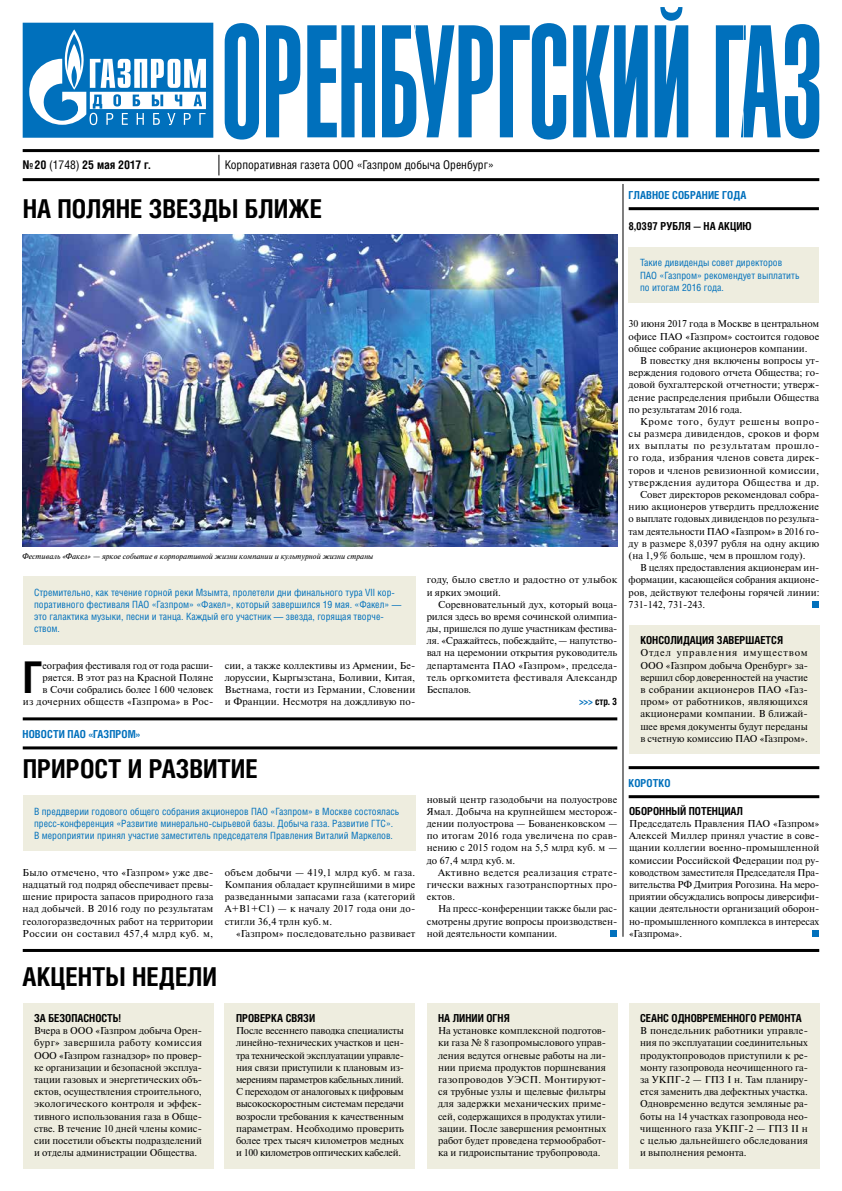
<style>
.page{position:relative;width:842px;height:1191px;background:#fff}
.page>*{position:absolute;margin:0;border:0;box-sizing:border-box;transform-origin:0 0}
.t1{font:700 43.7px "Helios Cond C";color:#000}
.t2{font:700 26px "Helios Cond C";color:#000}
.t3{font:12px "Helios Cond C";color:#000}
.t4{font:700 12px "Helios Cond C";letter-spacing:-.005em;color:#000}
.t5{font:700 11px "Helios Cond C";color:#000}
.t6{font:700 11px "Helios Cond C";letter-spacing:.005em;color:#0070bc}
.t7{font:10px/12.2px "Newton C";color:#000;text-align:justify}
.t8{font:10px/12.2px "Helios Cond C";color:#0070bc}
.t9{font:10px/12.2px "Newton C";letter-spacing:.02em;color:#000}
.t10{font:10px "Newton C";letter-spacing:.025em;color:#000}
.t11{font:10px "Newton C";letter-spacing:.06em;color:#000}
.t12{font:10px "Newton C";letter-spacing:.04em;color:#000}
.t13{font:700 10px "Helios Cond C";color:#000}
.t14{font:italic 8px "Newton C";color:#000}
.s1{font-weight:400}
.s2{color:#0070bc}
</style>
<div class="page">
<svg style="left:23px;top:23px;width:190px;height:115px"></svg>
<div style="left:23px;top:795px;width:392px;height:56px;background:#eeeddf"></div>
<div style="left:23px;top:576px;width:392px;height:68px;background:#eeeddf"></div>
<svg style="left:219px;top:155px;width:1px;height:20px"></svg>
<hr style="left:23px;top:149px;width:796px;height:3px;background:#000">
<hr style="left:23px;top:178px;width:796px;height:3px;background:#000">
<hr style="left:629px;top:795px;width:190px;height:3px;background:#000">
<hr style="left:23px;top:746px;width:594px;height:3px;background:#000">
<hr style="left:629px;top:766px;width:190px;height:3px;background:#000">
<hr style="left:23px;top:717px;width:594px;height:3px;background:#000">
<div style="left:812px;top:930px;width:7px;height:6px;background:#0070bc"></div>
<hr style="left:623px;top:184px;width:1px;height:752px;background:#000">
<svg style="left:225px;top:7px;width:594px;height:133px"></svg>
<hr style="left:629px;top:207px;width:190px;height:3px;background:#000">
<div style="left:225px;top:1003px;width:190px;height:165px;background:#eeeddf"></div>
<div style="left:23px;top:1003px;width:190px;height:165px;background:#eeeddf"></div>
<div style="left:427px;top:1003px;width:190px;height:165px;background:#eeeddf"></div>
<div style="left:629px;top:1003px;width:190px;height:165px;background:#eeeddf"></div>
<div style="left:629px;top:625px;width:190px;height:129px;background:#eeeddf"></div>
<div style="left:629px;top:247px;width:190px;height:56px;background:#eeeddf"></div>
<hr style="left:23px;top:949px;width:796px;height:3px;background:#000">
<img style="left:23px;top:235px;width:594px;height:312px">
<div style="left:610px;top:930px;width:7px;height:6px;background:#0070bc"></div>
<div style="left:812px;top:601px;width:7px;height:6px;background:#0070bc"></div>
<p class="t4" style="left:23px;top:157px;width:129px">№ 20 <span class="s1">(1748)</span> 25 мая 2017 г.</p>
<p class="t3" style="left:225px;top:157px;width:271px">Корпоративная газета ООО «Газпром добыча Оренбург»</p>
<h2 class="t2" style="left:23px;top:193px;width:301px">НА ПОЛЯНЕ ЗВЕЗДЫ БЛИЖЕ</h2>
<p class="t14" style="left:23px;top:552px;width:352px">Фестиваль «Факел» — яркое событие в корпоративной жизни компании и культурной жизни страны</p>
<p class="t8" style="left:34px;top:585px;width:369px">Стремительно, как течение горной реки Мзымта, пролетели дни финального тура VII кор&shy;поративного фестиваля ПАО «Газпром» «Факел», который завершился 19 мая. «Факел» — это галактика музыки, песни и танца. Каждый его участник — звезда, горящая творче&shy;ством.</p>
<h1 class="t1" style="left:23px;top:651px;width:21px">Г</h1>
<p class="t7" style="left:23px;top:659px;width:192px;text-align:right">еография фестиваля год от года расши&shy;ряется. В этот раз на Красной Поляне<br>в Сочи собрались более 1 600 человек<br>из дочерних обществ «Газпрома» в Рос-</p>
<p class="t6" style="left:23px;top:727px;width:119px">НОВОСТИ ПАО «ГАЗПРОМ»</p>
<p class="t7" style="left:225px;top:659px;width:192px">сии, а также коллективы из Армении, Бе&shy;лоруссии, Кыргызстана, Боливии, Китая, Вьетнама, гости из Германии, Словении и Франции. Несмотря на дождливую по-</p>
<h2 class="t2" style="left:23px;top:753px;width:237px">ПРИРОСТ И РАЗВИТИЕ</h2>
<p class="t8" style="left:34px;top:805px;width:367px">В преддверии годового общего собрания акционеров ПАО «Газпром» в Москве состоялась пресс-конференция «Развитие минерально-сырьевой базы. Добыча газа. Развитие ГТС».<br>В мероприятии принял участие заместитель председателя Правления Виталий Маркелов.</p>
<p class="t7" style="left:23px;top:866px;width:192px">Было отмечено, что «Газпром» уже две&shy;надцатый год подряд обеспечивает превы&shy;шение прироста запасов природного газа над добычей. В 2016 году по результатам геологоразведочных работ на территории России он составил 457,4 млрд куб. м,</p>
<p class="t7" style="left:225px;top:866px;width:192px">объем добычи — 419,1 млрд куб. м газа.<br>Компания обладает крупнейшими в мире разведанными запасами газа (категорий А+В1+С1) — к началу 2017 года они до&shy;стигли 36,4 трлн куб.м.</p>
<p class="t9" style="left:236px;top:927px;width:181px">«Газпром» последовательно развивает</p>
<p class="t9" style="left:427px;top:574px;width:192px">году, было светло и радостно от улыбок и ярких эмоций.</p>
<p class="t7" style="left:427px;top:598px;width:192px;text-indent:11px">Соревновательный дух, который воца&shy;рился здесь во время сочинской олимпиа&shy;ды, пришелся по душе участникам фестива&shy;ля. «Сражайтесь, побеждайте,— напутство&shy;вал на церемонии открытия руководитель департамента ПАО «Газпром», председа&shy;тель оргкомитета фестиваля Александр Беспалов.</p>
<p class="t13" style="left:579px;top:695px;width:40px"><span class="s2">&gt;&gt;&gt;</span> стр. 3</p>
<p class="t7" style="left:427px;top:793px;width:192px">новый центр газодобычи на полуострове Ямал. Добыча на крупнейшем месторож&shy;дении полуострова — Бованенковском — по итогам 2016 года увеличена по срав&shy;нению с 2015 годом на 5,5 млрд куб. м — до 67,4 млрд куб.м.</p>
<p class="t7" style="left:427px;top:866px;width:192px;text-indent:11px">Активно ведется реализация страте&shy;гически важных газотранспортных про&shy;ектов.</p>
<p class="t7" style="left:427px;top:903px;width:192px;text-indent:11px">На пресс-конференции также были рас&shy;смотрены другие вопросы производствен&shy;ной деятельности компании.</p>
<p class="t6" style="left:629px;top:188px;width:119px">ГЛАВНОЕ СОБРАНИЕ ГОДА</p>
<p class="t5" style="left:629px;top:219px;width:125px">8,0397 РУБЛЯ — НА АКЦИЮ</p>
<p class="t8" style="left:640px;top:256px;width:161px">Такие дивиденды совет директоров<br>ПАО «Газпром» рекомендует выплатить по итогам 2016 года.</p>
<p class="t7" style="left:629px;top:318px;width:192px">30 июня 2017 года в Москве в центральном офисе ПАО «Газпром» состоится годовое общее собрание акционеров компании.</p>
<p class="t7" style="left:629px;top:354px;width:192px;text-indent:11px">В повестку дня включены вопросы ут&shy;верждения годового отчета Общества; го&shy;довой бухгалтерской отчетности; утверж&shy;дение распределения прибыли Общества по результатам 2016 года.</p>
<p class="t11" style="left:640px;top:416px;width:181px">Кроме того, будут решены вопро-</p>
<p class="t10" style="left:629px;top:428px;width:192px">сы размера дивидендов, сроков и форм</p>
<p class="t11" style="left:629px;top:440px;width:192px">их выплаты по результатам прошло-</p>
<p class="t10" style="left:629px;top:452px;width:192px">го года, избрания членов совета дирек-</p>
<p class="t9" style="left:629px;top:464px;width:192px">торов и членов ревизионной комиссии,</p>
<p class="t12" style="left:629px;top:477px;width:192px">утверждения аудитора Общества и др.</p>
<p class="t7" style="left:640px;top:488px;width:181px">Совет директоров рекомендовал собра-</p>
<p class="t7" style="left:629px;top:501px;width:192px">нию акционеров утвердить предложение</p>
<p class="t7" style="left:629px;top:513px;width:192px">о выплате годовых дивидендов по результа-</p>
<p class="t7" style="left:629px;top:525px;width:192px">там деятельности ПАО «Газпром» в 2016 го-</p>
<p class="t7" style="left:629px;top:537px;width:192px">ду в размере 8,0397 рубля на одну акцию</p>
<p class="t7" style="left:629px;top:549px;width:178px">(на 1,9% больше, чем в прошлом году).</p>
<p class="t7" style="left:640px;top:561px;width:181px">В целях предоставления акционерам ин-</p>
<p class="t7" style="left:629px;top:574px;width:192px">формации, касающейся собрания акционе-</p>
<p class="t7" style="left:629px;top:586px;width:192px">ров, действуют телефоны горячей линии:</p>
<p class="t7" style="left:629px;top:598px;width:78px">731-142, 731-243.</p>
<p class="t5" style="left:640px;top:634px;width:144px">КОНСОЛИДАЦИЯ ЗАВЕРШАЕТСЯ</p>
<p class="t7" style="left:640px;top:647px;width:169px">Отдел управления имуществом ООО «Газпром добыча Оренбург» за&shy;вершил сбор доверенностей на участие в собрании акционеров ПАО «Газ&shy;пром» от работников, являющихся акционерами компании. В ближай&shy;шее время документы будут переданы в счетную комиссию ПАО «Газпром».</p>
<p class="t6" style="left:629px;top:776px;width:43px">КОРОТКО</p>
<p class="t5" style="left:629px;top:804px;width:115px">ОБОРОННЫЙ ПОТЕНЦИАЛ</p>
<p class="t7" style="left:629px;top:817px;width:192px">Председатель Правления ПАО «Газпром» Алексей Миллер принял участие в сове&shy;щании коллегии военно-промышленной комиссии Российской Федерации под ру&shy;ководством заместителя Председателя Пра&shy;вительства РФ Дмитрия Рогозина. На меро&shy;приятии обсуждались вопросы диверсифи&shy;кации деятельности организаций оборон&shy;но-промышленного комплекса в интересах «Газпрома».</p>
<h2 class="t2" style="left:23px;top:960px;width:196px">АКЦЕНТЫ НЕДЕЛИ</h2>
<p class="t5" style="left:34px;top:1011px;width:88px">ЗА БЕЗОПАСНОСТЬ!</p>
<p class="t7" style="left:34px;top:1024px;width:169px;text-align:left">Вчера в ООО «Газпром добыча Орен&shy;бург» завершила работу комиссия ООО «Газпром газнадзор» по провер&shy;ке организации и безопасной эксплуа&shy;тации газовых и энергетических объ&shy;ектов, осуществления строительного, экологического контроля и эффек&shy;тивного использования газа в Обще&shy;стве. В течение 10 дней члены комис&shy;сии посетили объекты подразделений и отделы администрации Общества.</p>
<p class="t5" style="left:236px;top:1011px;width:81px">ПРОВЕРКА СВЯЗИ</p>
<p class="t7" style="left:236px;top:1024px;width:169px">После весеннего паводка специалисты линейно-технических участков и цен&shy;тра технической эксплуатации управле&shy;ния связи приступили к плановым из&shy;мерениям параметров кабельных линий.<br>С переходом от аналоговых к цифровым высокоскоростным системам передачи возросли требования к качественным параметрам. Необходимо проверить более трех тысяч километров медных и 100 километров оптических кабелей.</p>
<p class="t5" style="left:438px;top:1011px;width:73px">НА ЛИНИИ ОГНЯ</p>
<p class="t7" style="left:438px;top:1024px;width:169px">На установке комплексной подготов&shy;ки газа № 8 газопромыслового управ&shy;ления ведутся огневые работы на ли&shy;нии приема продуктов поршневания газопроводов УЭСП. Монтируют&shy;ся трубные узлы и щелевые фильтры для задержки механических приме&shy;сей, содержащихся в продуктах утили&shy;зации. После завершения ремонтных работ будет проведена термообработ&shy;ка и гидроиспытание трубопровода.</p>
<p class="t5" style="left:640px;top:1011px;width:163px">СЕАНС ОДНОВРЕМЕННОГО РЕМОНТА</p>
<p class="t7" style="left:640px;top:1024px;width:169px">В понедельник работники управле&shy;ния по эксплуатации соединительных продуктопроводов приступили к ре&shy;монту газопровода неочищенного га&shy;за УКПГ‑2 — ГПЗ I н. Там планиру&shy;ется заменить два дефектных участка.<br>Одновременно ведутся земляные ра&shy;боты на 14 участках газопровода нео&shy;чищенного газа УКПГ‑2 — ГПЗ II н с целью дальнейшего обследования и выполнения ремонта.</p>
</div>
